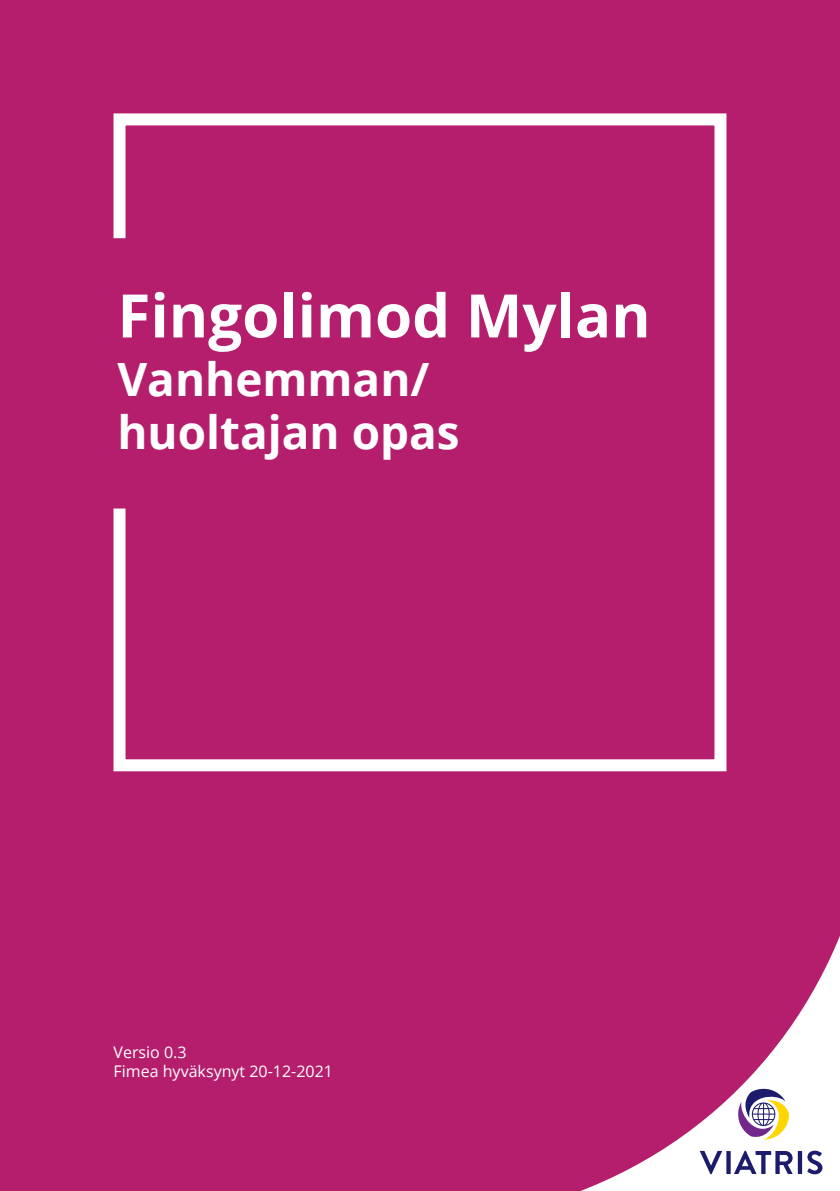
<style>
.page{position:relative;width:840px;height:1191px;background:#fff}
.page>*{position:absolute;margin:0;border:0;box-sizing:border-box;transform-origin:0 0}
.t1{font:700 60px "Open Sans";color:#fff}
.t2{font:700 45.8px/53px "Open Sans";color:#fff}
.t3{font:16px/18.8px "Open Sans";color:#fff}
</style>
<div class="page">
<div style="left:0;top:0;width:839px;height:1191px;background:#b51e6c"></div>
<svg style="left:113px;top:113px;width:614px;height:659px"></svg>
<svg style="left:581px;top:938px;width:258px;height:253px"></svg>
<svg style="left:699px;top:1150px;width:123px;height:24px;background:#a6a5c4"></svg>
<svg style="left:736px;top:1088px;width:52px;height:51px;background:#beafb1"></svg>
<p class="t1" style="left:117px;top:273px;width:534px">Fingolimod Mylan</p>
<p class="t2" style="left:117px;top:352px;width:343px">Vanhemman/ huoltajan opas</p>
<p class="t3" style="left:113px;top:1042px;width:221px">Versio 0.3<br>Fimea hyväksynyt 20-12-2021</p>
</div>
